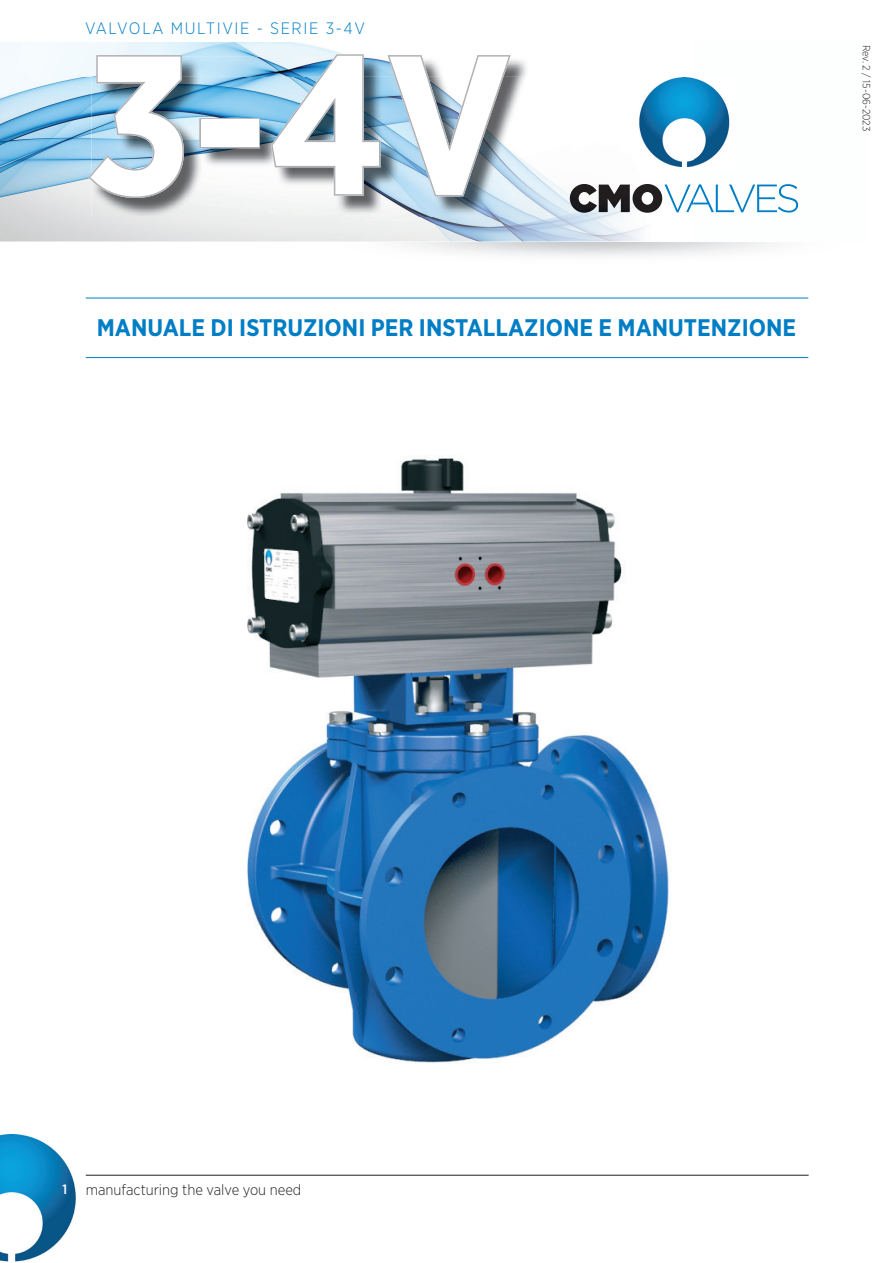
<style>
.page{position:relative;width:893px;height:1263px;background:#fff}
.page>*{position:absolute;margin:0;border:0;box-sizing:border-box;transform-origin:0 0}
.t1{font:700 196.5px "Gotham Narrow";color:#fff}
.t2{font:700 24px "Gotham Narrow";color:#007ec5}
.t3{font:300 16.5px "Gotham Narrow";letter-spacing:.1em;color:#007ec5}
.t4{font:300 15px "Gotham Narrow";color:#231f20}
.t5{font:300 10.5px "Gotham Narrow";color:#231f20}
.s1{font-weight:500;font-size:13.5px;color:#fff}
</style>
<div class="page">
<img style="left:0;top:1135px;width:76px;height:127px">
<hr style="left:86px;top:1175px;width:723px;height:1px;background:#231f20">
<hr style="left:86px;top:298px;width:722px;height:1px;background:#007ec5">
<hr style="left:86px;top:357px;width:722px;height:1px;background:#007ec5">
<img style="left:247px;top:457px;width:422px;height:606px">
<img style="left:0;top:42px;width:691px;height:199px">
<img style="left:511px;top:57px;width:18px;height:20px">
<img style="left:92px;top:77px;width:437px;height:140px">
<img style="left:88px;top:54px;width:423px;height:144px">
<img style="left:633px;top:77px;width:97px;height:93px">
<img style="left:691px;top:197px;width:2px;height:9px">
<svg style="left:693px;top:184px;width:105px;height:29px"></svg>
<img style="left:664px;top:185px;width:27px;height:27px">
<img style="left:632px;top:184px;width:30px;height:29px">
<img style="left:570px;top:184px;width:27px;height:29px">
<img style="left:599px;top:185px;width:31px;height:27px">
<p class="t3" style="left:85px;top:18px;width:282px">VALVOLA MULTIVIE - SERIE 3-4V</p>
<h1 class="t1" style="left:85px;top:-1px;width:428px">3-4V</h1>
<p class="t2" style="left:97px;top:312px;width:701px">MANUALE DI ISTRUZIONI PER INSTALLAZIONE E MANUTENZIONE</p>
<p class="t5" style="left:873px;top:45px;width:88px;rotate:90deg">Rev. 2 / 15-06-2023</p>
<p class="t4" style="left:62px;top:1181px;width:240px"><span class="s1">1</span> manufacturing the valve you need</p>
</div>
